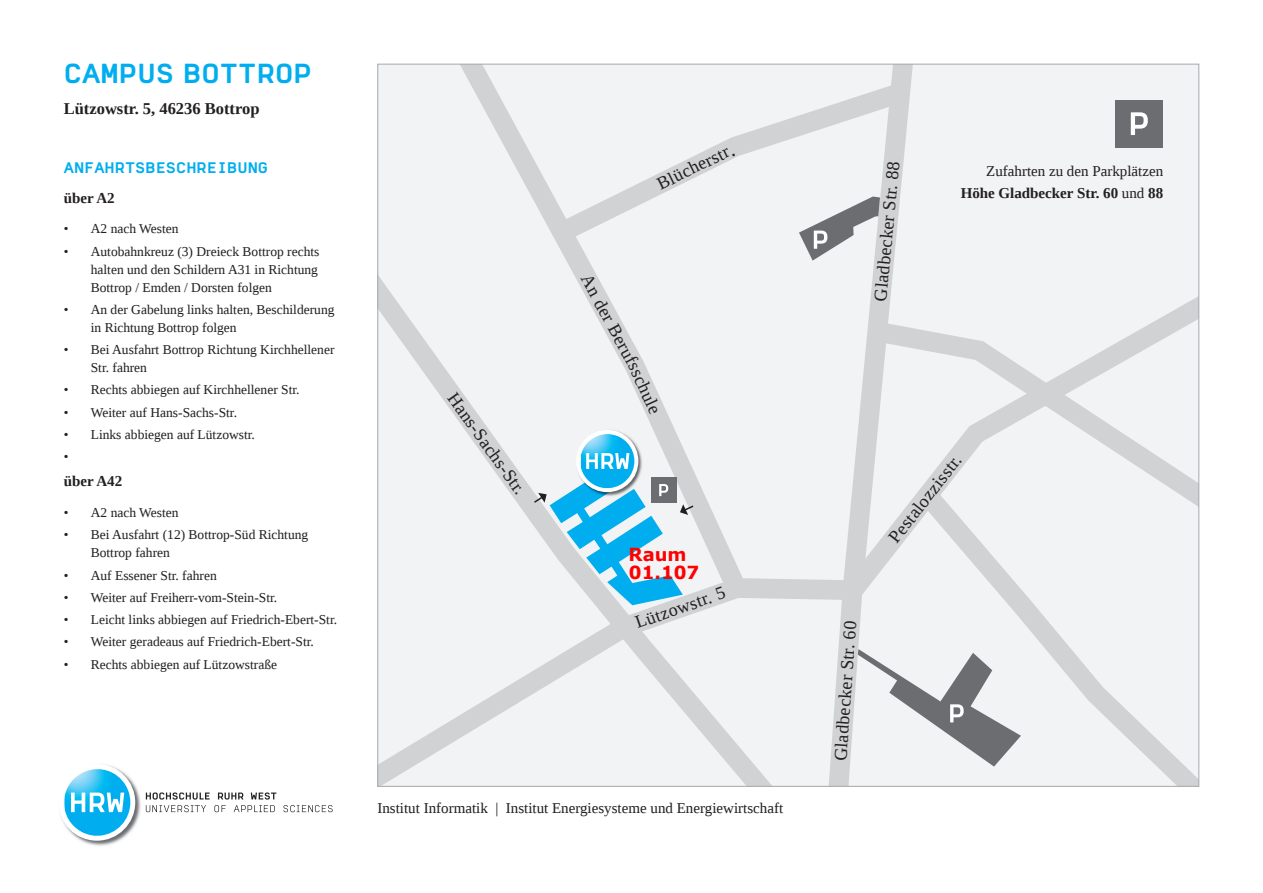
<style>
.page{position:relative;width:1263px;height:893px;background:#fff}
.page>*{position:absolute;margin:0;border:0;box-sizing:border-box;transform-origin:0 0}
.t1{font:27px "Normetica C";color:#00aeef}
.t2{font:18px "Liberation Serif";color:#231f20}
.t3{font:700 18px/17.9px "Verdana";color:#f00}
.t4{font:700 16.5px "Liberation Serif";color:#231f20}
.t5{font:15px/22.5px "Liberation Serif";color:#231f20;text-align:right}
.t6{font:15px "Normetica C";color:#00aeef}
.t7{font:700 15px "Liberation Serif";color:#231f20}
.t8{font:13.5px/18px "Liberation Serif";color:#231f20}
.s1{font-size:20.7px}
.s2{font-weight:700}
</style>
<div class="page">
<div style="left:378px;top:64px;width:821px;height:722px;background:#f2f3f4"></div>
<svg style="left:833px;top:66px;width:80px;height:719px"></svg>
<svg style="left:902px;top:618px;width:295px;height:167px"></svg>
<svg style="left:461px;top:66px;width:80px;height:113px"></svg>
<svg style="left:541px;top:67px;width:372px;height:189px"></svg>
<svg style="left:379px;top:179px;width:454px;height:606px"></svg>
<svg style="left:825px;top:264px;width:372px;height:354px"></svg>
<svg style="left:799px;top:197px;width:81px;height:64px"></svg>
<svg style="left:858px;top:649px;width:163px;height:118px"></svg>
<img style="left:60px;top:765px;width:81px;height:81px">
<div style="left:59px;top:764px;width:76px;height:77px;background:#fff;border-radius:50%"></div>
<img style="left:64px;top:769px;width:66px;height:67px">
<svg style="left:71px;top:792px;width:53px;height:20px"></svg>
<svg style="left:146px;top:792px;width:130px;height:20px"></svg>
<svg style="left:283px;top:805px;width:50px;height:7px"></svg>
<div style="left:1115px;top:100px;width:48px;height:48px;background:#6c6d70"></div>
<svg style="left:1131px;top:112px;width:17px;height:23px"></svg>
<img style="left:575px;top:429px;width:68px;height:24px">
<div style="left:576px;top:430px;width:62px;height:62px;background:#fff;border-radius:50%"></div>
<img style="left:581px;top:434px;width:53px;height:19px">
<svg style="left:532px;top:453px;width:163px;height:152px"></svg>
<h1 class="t1" style="left:64px;top:56px;width:250px">CAMPUS BOTTROP</h1>
<p class="t4" style="left:64px;top:97px;width:197px">Lützowstr. 5, 46236 Bottrop</p>
<p class="t6" style="left:64px;top:158px;width:206px">ANFAHRTSBESCHREIBUNG</p>
<p class="t7" style="left:64px;top:187px;width:52px">über A2</p>
<p class="t8" style="left:64px;top:220px;width:116px">• A2 nach Westen</p>
<p class="t8" style="left:91px;top:242px;width:230px;text-align:justify;text-indent:-27px">• Autobahnkreuz (3) Dreieck Bottrop rechts halten und den Schildern A31 in Richtung Bottrop / Emden / Dorsten folgen</p>
<p class="t8" style="left:91px;top:300px;width:245px;text-indent:-27px">• An der Gabelung links halten, Beschilderung in Richtung Bottrop folgen</p>
<p class="t8" style="left:91px;top:340px;width:245px;text-indent:-27px">• Bei Ausfahrt Bottrop Richtung Kirchhellener<br>Str. fahren</p>
<p class="t8" style="left:64px;top:381px;width:237px">• Rechts abbiegen auf Kirchhellener Str.</p>
<p class="t8" style="left:64px;top:403px;width:175px">• Weiter auf Hans-Sachs-Str.</p>
<p class="t8" style="left:64px;top:423px;width:193px;line-height:22.2px">• Links abbiegen auf Lützowstr. •</p>
<p class="t7" style="left:64px;top:471px;width:60px">über A42</p>
<p class="t8" style="left:64px;top:504px;width:116px">• A2 nach Westen</p>
<p class="t8" style="left:91px;top:526px;width:219px;text-indent:-27px">• Bei Ausfahrt (12) Bottrop-Süd Richtung<br>Bottrop fahren</p>
<p class="t8" style="left:64px;top:566px;width:154px">• Auf Essener Str. fahren</p>
<p class="t8" style="left:64px;top:588px;width:215px">• Weiter auf Freiherr-vom-Stein-Str.</p>
<p class="t8" style="left:64px;top:611px;width:275px">• Leicht links abbiegen auf Friedrich-Ebert-Str.</p>
<p class="t8" style="left:64px;top:633px;width:252px">• Weiter geradeaus auf Friedrich-Ebert-Str.</p>
<p class="t8" style="left:64px;top:655px;width:215px">• Rechts abbiegen auf Lützowstraße</p>
<h2 class="t2" style="left:461px;top:388px;width:122px;rotate:54deg">Hans-Sachs-Str.</h2>
<h2 class="t2" style="left:653px;top:174px;width:85px;rotate:-26deg">Blücherstr<span class="s1">.</span></h2>
<h2 class="t2" style="left:596px;top:270px;width:100px;rotate:62deg">An der Beruf</h2>
<h2 class="t2" style="left:644px;top:358px;width:57px;rotate:65deg">sschule</h2>
<h2 class="t3" style="left:629px;top:546px;width:72px">Raum<br>01.107</h2>
<h2 class="t2" style="left:632px;top:611px;width:95px;rotate:-19deg">Lützowstr. 5</h2>
<p class="t5" style="left:377px;top:796px;width:407px">Institut Informatik | Institut Energiesysteme und Energiewirtschaft</p>
<h2 class="t2" style="left:869px;top:300px;width:142px;rotate:-85deg">Gladbecker Str. 88</h2>
<p class="t5" style="left:961px;top:159px;width:204px">Zufahrten zu den Parkplätzen<br><span class="s2">Höhe Gladbecker Str. 60</span> und <span class="s2">88</span></p>
<h2 class="t2" style="left:829px;top:760px;width:142px;rotate:-86deg">Gladbecker Str. 60</h2>
<h2 class="t2" style="left:883px;top:533px;width:108px;rotate:-52deg">Pestalozzisstr.</h2>
</div>
